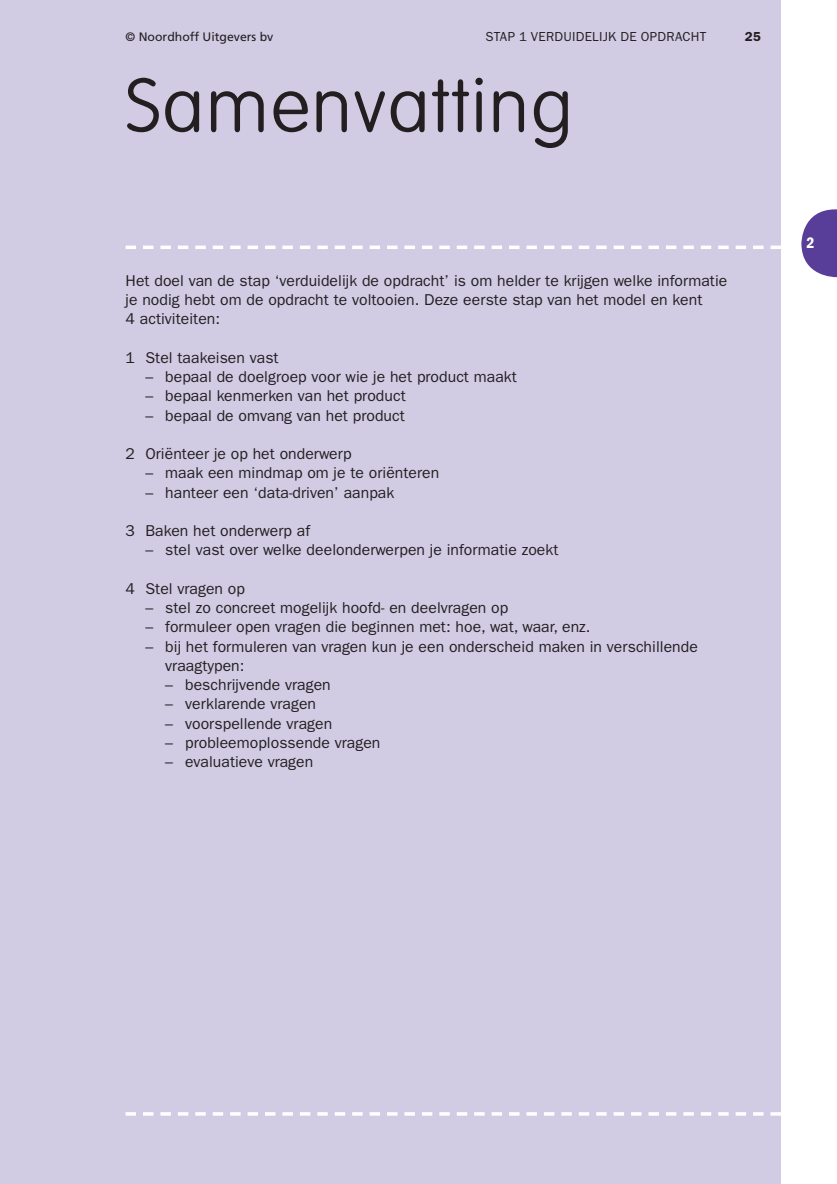
<style>
.page{position:relative;width:837px;height:1184px;background:#fff}
.page>*{position:absolute;margin:0;border:0;box-sizing:border-box;transform-origin:0 0}
.t1{font:100 75.25px "VAG Rounded Std";letter-spacing:.025em;color:#231f20}
.t2{font:15.75px/19.2px "ITC Franklin Gothic Std";letter-spacing:.005em;color:#231f20}
.t3{font:15.75px "ITC Franklin Gothic Std Dm Cd";color:#fff}
.t4{font:13.12px "ITC Franklin Gothic Std";color:#231f20}
.t5{font:600 13.12px "ITC Franklin Gothic Std";color:#231f20}
.t6{font:12.25px "Frutiger LT Std";color:#231f20}
</style>
<div class="page">
<svg style="left:801px;top:209px;width:35px;height:68px"></svg>
<div style="left:0;top:0;width:780px;height:1184px;background:#d1cbe4"></div>
<svg style="left:125px;top:245px;width:655px;height:4px"></svg>
<svg style="left:125px;top:1112px;width:655px;height:3px"></svg>
<p class="t6" style="left:125px;top:30px;width:149px">© Noordhoff Uitgevers bv</p>
<p class="t4" style="left:485px;top:29px;width:17px">Stap</p>
<p class="t4" style="left:519px;top:29px;width:27px">1 Ver-duidelijk</p>
<p class="t4" style="left:620px;top:29px;width:30px">de opdracht</p>
<p class="t5" style="left:744px;top:29px;width:18px">25</p>
<h1 class="t1" style="left:125px;top:62px;width:448px">Samenvatting</h1>
<p class="t2" style="left:125px;top:271px;width:603px">Het doel van de stap ‘verduidelijk de opdracht’ is om helder te krijgen welke informatie je nodig hebt om de opdracht te voltooien. Deze eerste stap van het model en kent<br>4 activiteiten:</p>
<p class="t2" style="left:125px;top:348px;width:154px">1 Stel taakeisen vast</p>
<p class="t2" style="left:145px;top:367px;width:373px">– bepaal de doelgroep voor wie je het product maakt</p>
<p class="t2" style="left:145px;top:386px;width:262px">– bepaal kenmerken van het product</p>
<p class="t2" style="left:145px;top:406px;width:261px">– bepaal de omvang van het product</p>
<p class="t2" style="left:125px;top:444px;width:227px">2 Oriënteer je op het onderwerp</p>
<p class="t2" style="left:145px;top:463px;width:295px">– maak een mindmap om je te oriënteren</p>
<p class="t2" style="left:145px;top:483px;width:250px">– hanteer een ‘data-driven’ aanpak</p>
<p class="t2" style="left:125px;top:521px;width:186px">3 Baken het onderwerp af</p>
<p class="t2" style="left:145px;top:540px;width:414px">– stel vast over welke deelonderwerpen je informatie zoekt</p>
<p class="t2" style="left:125px;top:579px;width:121px">4 Stel vragen op</p>
<p class="t2" style="left:145px;top:598px;width:364px">– stel zo concreet mogelijk hoofd- en deelvragen op</p>
<p class="t2" style="left:145px;top:617px;width:446px">– formuleer open vragen die beginnen met: hoe, wat, waar, enz.</p>
<p class="t2" style="left:165px;top:637px;width:534px;text-indent:-20px">– bij het formuleren van vragen kun je een onderscheid maken in verschillende vraagtypen:</p>
<p class="t2" style="left:165px;top:675px;width:167px">– beschrijvende vragen</p>
<p class="t2" style="left:165px;top:694px;width:152px">– verklarende vragen</p>
<p class="t2" style="left:165px;top:714px;width:168px">– voorspellende vragen</p>
<p class="t2" style="left:165px;top:733px;width:217px">– probleemoplossende vragen</p>
<p class="t2" style="left:165px;top:752px;width:149px">– evaluatieve vragen</p>
<p class="t3" style="left:806px;top:234px;width:10px">2</p>
</div>
